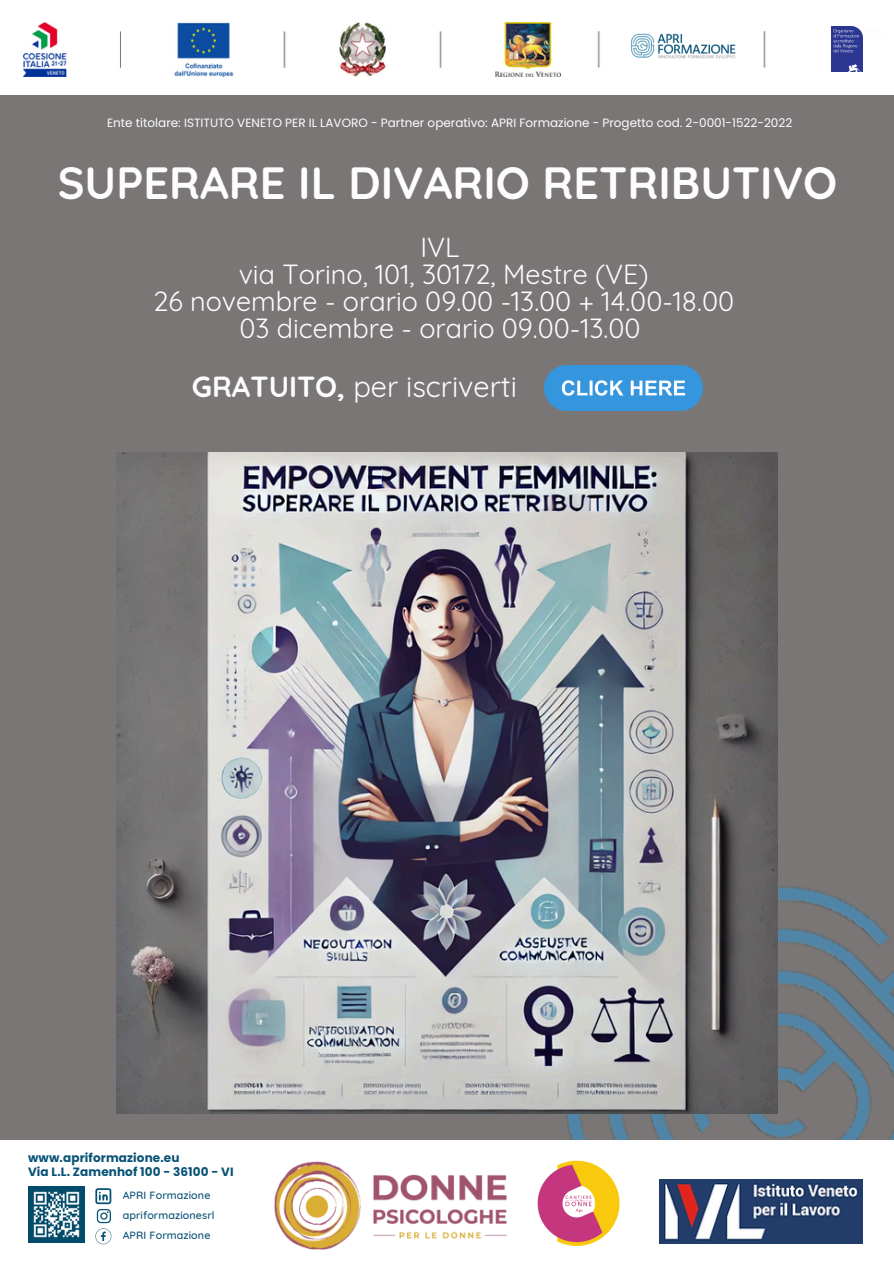
<style>
.page{position:relative;width:894px;height:1264px;background:#fff}
.page>*{position:absolute;margin:0;border:0;box-sizing:border-box;transform-origin:0 0}
.t1{font:700 45px "Quicksand";color:#fdfdfe}
.t2{font:28.95px "Quicksand";color:#fdfdfe}
.t3{font:27px/27px "Quicksand";color:#fdfdfe;text-align:center}
.t4{font:12px "Poppins";color:#fdfdfe}
.t5{font:700 12px/14px "Poppins";letter-spacing:.01em;color:#085276}
.t6{font:500 10.65px "Quicksand";letter-spacing:.01em;color:#085276}
.s1{font-weight:700}
</style>
<div class="page">
<div style="left:0;top:0;width:893px;height:1263px;background:#797675"></div>
<img style="left:486px;top:812px;width:407px;height:328px">
<div style="left:0;top:0;width:893px;height:95px;background:#fff"></div>
<div style="left:0;top:1140px;width:893px;height:123px;background:#fff"></div>
<img style="left:23px;top:22px;width:537px;height:54px">
<img style="left:631px;top:34px;width:104px;height:25px">
<img style="left:831px;top:26px;width:31px;height:46px">
<img style="left:763px;top:31px;width:3px;height:37px">
<img style="left:597px;top:31px;width:3px;height:37px">
<svg style="left:95px;top:1188px;width:16px;height:56px"></svg>
<img style="left:28px;top:1186px;width:56px;height:56px">
<img style="left:659px;top:1179px;width:203px;height:64px">
<img style="left:537px;top:1160px;width:83px;height:86px">
<img style="left:274px;top:1161px;width:233px;height:89px">
<img style="left:116px;top:452px;width:660px;height:661px">
<img style="left:544px;top:365px;width:157px;height:45px">
<h3 class="t4" style="left:107px;top:114px;width:686px">Ente titolare: ISTITUTO VENETO PER IL LAVORO - Partner operativo: APRI Formazione - Progetto cod. 2-0001-1522-2022</h3>
<p class="t1" style="left:58px;top:154px;width:781px">SUPERARE IL DIVARIO RETRIBUTIVO</p>
<p class="t3" style="left:153px;top:233px;width:582px">IVL<br>via Torino, 101, 30172, Mestre (VE)<br>26 novembre - orario 09.00 -13.00 + 14.00-18.00<br>03 dicembre - orario 09.00-13.00</p>
<p class="t2" style="left:192px;top:368px;width:326px"><span class="s1">GRATUITO,</span> per iscriverti</p>
<p class="t5" style="left:28px;top:1150px;width:207px">www.apriformazione.eu<br>Via L.L. Zamenhof 100 - 36100 - VI</p>
<h2 class="t6" style="left:123px;top:1188px;width:89px">APRI Formazione</h2>
<p class="t6" style="left:123px;top:1208px;width:93px">apriformazionesrl</p>
<p class="t6" style="left:123px;top:1228px;width:89px">APRI Formazione</p>
</div>
